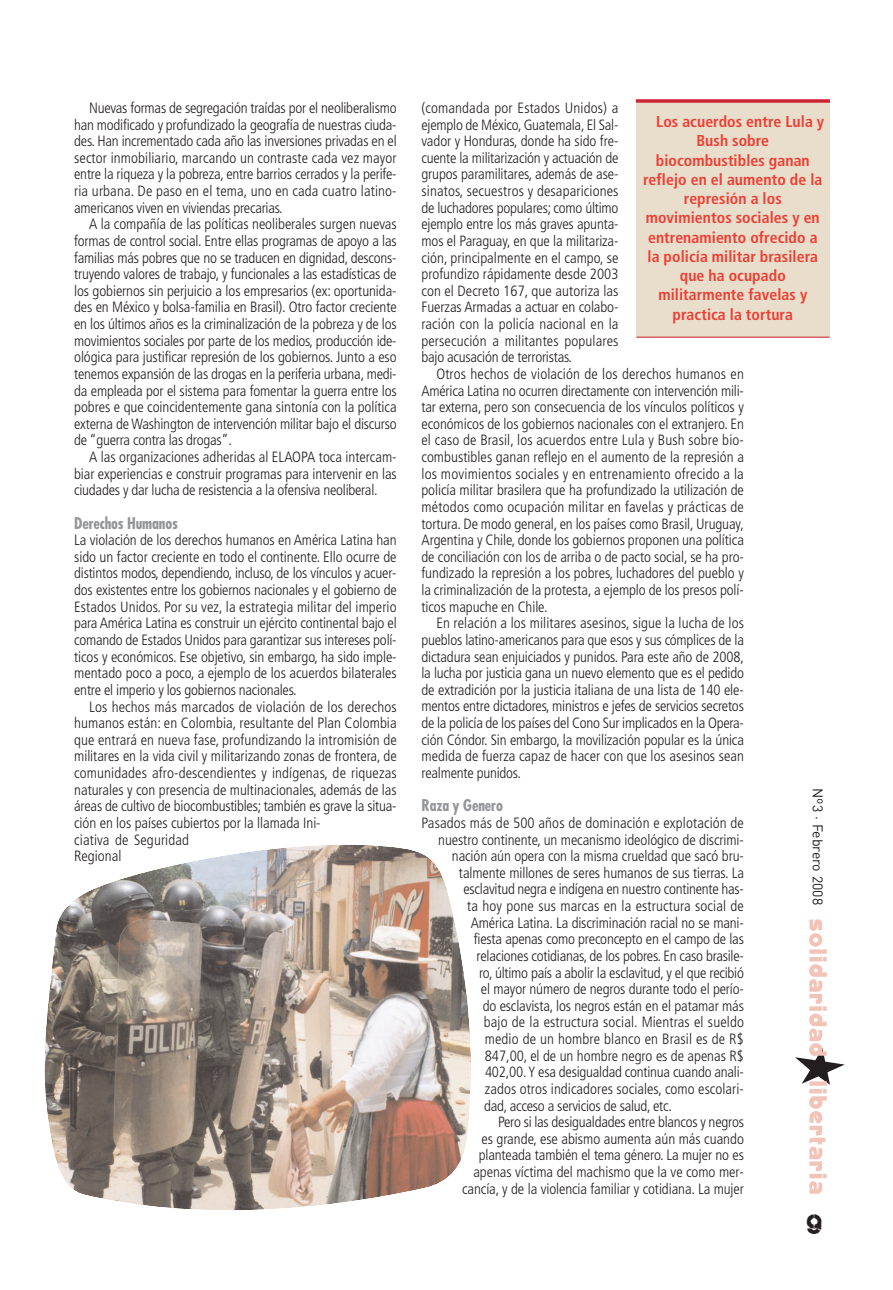
<style>
.page{position:relative;width:893px;height:1290px;background:#fff}
.page>*{position:absolute;margin:0;border:0;box-sizing:border-box;transform-origin:0 0}
.t1{font:24.5px "Graffiare";color:#231f20}
.t2{font:700 condensed 15.75px "Frutiger";letter-spacing:.005em;color:#ee3e34}
.t3{font:700 condensed 15.75px "Futura";letter-spacing:-.01em;color:#939598}
.t4{font:300 condensed 14.88px/16.6px "Frutiger";letter-spacing:-.005em;color:#231f20;text-align:justify}
.t5{font:14px "DIN";color:#231f20}
</style>
<div class="page">
<svg style="left:795px;top:919px;width:50px;height:275px"></svg>
<div style="left:636px;top:101px;width:194px;height:236px;background:#e8decb"></div>
<svg style="left:636px;top:99px;width:194px;height:4px"></svg>
<hr style="left:636px;top:337px;width:193px;height:1px;background:#ce2532">
<img style="left:44px;top:844px;width:427px;height:366px">
<p class="t4" style="left:74px;top:101px;width:324px;text-indent:15px">Nuevas formas de segregación traídas por el neoliberalismo han modificado y profundizado la geografía de nuestras ciuda&shy;des. Han incrementado cada año las inversiones privadas en el sector inmobiliario, marcando un contraste cada vez mayor entre la riqueza y la pobreza, entre barrios cerrados y la perife&shy;ria urbana. De paso en el tema, uno en cada cuatro latino&shy;americanos viven en viviendas precarias.</p>
<p class="t4" style="left:74px;top:217px;width:324px;text-indent:15px">A la compañía de las políticas neoliberales surgen nuevas formas de control social. Entre ellas programas de apoyo a las familias más pobres que no se traducen en dignidad, descons&shy;truyendo valores de trabajo, y funcionales a las estadísticas de los gobiernos sin perjuicio a los empresarios (ex: oportunida&shy;des en México y bolsa-familia en Brasil). Otro factor creciente en los últimos años es la criminalización de la pobreza y de los movimientos sociales por parte de los medios, producción ide&shy;ológica para justificar represión de los gobiernos. Junto a eso tenemos expansión de las drogas en la periferia urbana, medi&shy;da empleada por el sistema para fomentar la guerra entre los pobres e que coincidentemente gana sintonía con la política externa de Washington de intervención militar bajo el discurso de “guerra contra las drogas”.</p>
<p class="t4" style="left:74px;top:450px;width:324px;text-indent:15px">A las organizaciones adheridas al ELAOPA toca intercam&shy;biar experiencias e construir programas para intervenir en las ciudades y dar lucha de resistencia a la ofensiva neoliberal.</p>
<p class="t3" style="left:74px;top:516px;width:105px">Derechos Humanos</p>
<p class="t4" style="left:74px;top:533px;width:324px">La violación de los derechos humanos en América Latina han sido un factor creciente en todo el continente. Ello ocurre de distintos modos, dependiendo, incluso, de los vínculos y acuer&shy;dos existentes entre los gobiernos nacionales y el gobierno de Estados Unidos. Por su vez, la estrategia militar del imperio para América Latina es construir un ejército continental bajo el comando de Estados Unidos para garantizar sus intereses polí&shy;ticos y económicos. Ese objetivo, sin embargo, ha sido imple&shy;mentado poco a poco, a ejemplo de los acuerdos bilaterales entre el imperio y los gobiernos nacionales.</p>
<p class="t4" style="left:74px;top:699px;width:324px;text-align:left;text-indent:15px">Los hechos más marcados de violación de los derechos humanos están: en Colombia, resultante del Plan Colombia que entrará en nueva fase, profundizando la intromisión de militares en la vida civil y militarizando zonas de frontera, de comunidades afro-descendientes y indígenas, de riquezas naturales y con presencia de multinacionales, además de las áreas de cultivo de biocombustibles; también es grave la situa&shy;ción en los países cubiertos por la llamada Ini-<br>ciativa de Seguridad<br>Regional</p>
<p class="t4" style="left:421px;top:101px;width:199px">(comandada por Estados Unidos) a ejemplo de México, Guatemala, El Sal&shy;vador y Honduras, donde ha sido fre&shy;cuente la militarización y actuación de grupos paramilitares, además de ase&shy;sinatos, secuestros y desapariciones de luchadores populares; como último ejemplo entre los más graves apunta&shy;mos el Paraguay, en que la militariza&shy;ción, principalmente en el campo, se profundizo rápidamente desde 2003 con el Decreto 167, que autoriza las Fuerzas Armadas a actuar en colabo&shy;ración con la policía nacional en la persecución a militantes populares bajo acusación de terroristas.</p>
<p class="t4" style="left:421px;top:367px;width:324px;text-indent:15px">Otros hechos de violación de los derechos humanos en América Latina no ocurren directamente con intervención mili&shy;tar externa, pero son consecuencia de los vínculos políticos y económicos de los gobiernos nacionales con el extranjero. En el caso de Brasil, los acuerdos entre Lula y Bush sobre bio&shy;combustibles ganan reflejo en el aumento de la represión a los movimientos sociales y en entrenamiento ofrecido a la policía militar brasilera que ha profundizado la utilización de métodos como ocupación militar en favelas y prácticas de tortura. De modo general, en los países como Brasil, Uruguay, Argentina y Chile, donde los gobiernos proponen una política de conciliación con los de arriba o de pacto social, se ha pro&shy;fundizado la represión a los pobres, luchadores del pueblo y la criminalización de la protesta, a ejemplo de los presos polí&shy;ticos mapuche en Chile.</p>
<p class="t4" style="left:421px;top:616px;width:324px;text-indent:15px">En relación a los militares asesinos, sigue la lucha de los pueblos latino-americanos para que esos y sus cómplices de la dictadura sean enjuiciados y punidos. Para este año de 2008, la lucha por justicia gana un nuevo elemento que es el pedido de extradición por la justicia italiana de una lista de 140 ele&shy;mentos entre dictadores, ministros e jefes de servicios secretos de la policía de los países del Cono Sur implicados en la Opera&shy;ción Cóndor. Sin embargo, la movilización popular es la única medida de fuerza capaz de hacer con que los asesinos sean realmente punidos.</p>
<p class="t3" style="left:421px;top:798px;width:83px">Raza y Genero</p>
<p class="t4" style="left:421px;top:815px;width:324px">Pasados más de 500 años de dominación e explotación de</p>
<p class="t4" style="left:438px;top:832px;width:307px">nuestro continente, un mecanismo ideológico de discrimi-</p>
<p class="t4" style="left:452px;top:849px;width:294px">nación aún opera con la misma crueldad que sacó bru-</p>
<p class="t4" style="left:459px;top:865px;width:286px">talmente millones de seres humanos de sus tierras. La</p>
<p class="t4" style="left:463px;top:882px;width:282px">esclavitud negra e indígena en nuestro continente has-</p>
<p class="t4" style="left:467px;top:899px;width:278px">ta hoy pone sus marcas en la estructura social de</p>
<p class="t4" style="left:471px;top:915px;width:275px">América Latina. La discriminación racial no se mani-</p>
<p class="t4" style="left:474px;top:932px;width:272px">fiesta apenas como preconcepto en el campo de las</p>
<p class="t4" style="left:477px;top:948px;width:269px">relaciones cotidianas, de los pobres. En caso brasile-</p>
<p class="t4" style="left:479px;top:965px;width:266px">ro, último país a abolir la esclavitud, y el que recibió</p>
<p class="t4" style="left:481px;top:982px;width:265px">el mayor número de negros durante todo el perío-</p>
<p class="t4" style="left:483px;top:998px;width:263px">do esclavista, los negros están en el patamar más</p>
<p class="t4" style="left:484px;top:1015px;width:262px">bajo de la estructura social. Mientras el sueldo</p>
<p class="t4" style="left:485px;top:1032px;width:261px">medio de un hombre blanco en Brasil es de R$</p>
<p class="t4" style="left:485px;top:1048px;width:261px">847,00, el de un hombre negro es de apenas R$</p>
<p class="t4" style="left:485px;top:1065px;width:260px">402,00.Y esa desigualdad continua cuando anali-</p>
<p class="t4" style="left:485px;top:1081px;width:261px">zados otros indicadores sociales, como escolari-</p>
<p class="t4" style="left:484px;top:1098px;width:189px">dad, acceso a servicios de salud, etc.</p>
<p class="t4" style="left:498px;top:1115px;width:247px">Pero si las desigualdades entre blancos y negros</p>
<p class="t4" style="left:481px;top:1131px;width:264px">es grande, ese abismo aumenta aún más cuando</p>
<p class="t4" style="left:479px;top:1148px;width:267px">planteada también el tema género. La mujer no es</p>
<p class="t4" style="left:473px;top:1165px;width:272px">apenas víctima del machismo que la ve como mer-</p>
<p class="t4" style="left:462px;top:1181px;width:283px">cancía, y de la violencia familiar y cotidiana. La mujer</p>
<p class="t2" style="left:656px;top:115px;width:169px">Los acuerdos entre Lula y</p>
<p class="t2" style="left:696px;top:134px;width:74px">Bush sobre</p>
<p class="t2" style="left:656px;top:154px;width:155px">biocombustibles ganan</p>
<p class="t2" style="left:643px;top:173px;width:181px">reflejo en el aumento de la</p>
<p class="t2" style="left:684px;top:192px;width:99px">represión a los</p>
<p class="t2" style="left:646px;top:211px;width:176px">movimientos sociales y en</p>
<p class="t2" style="left:648px;top:231px;width:171px">entrenamiento ofrecido a</p>
<p class="t2" style="left:647px;top:250px;width:172px">la policía militar brasilera</p>
<p class="t2" style="left:680px;top:269px;width:107px">que ha ocupado</p>
<p class="t2" style="left:658px;top:288px;width:150px">militarmente favelas y</p>
<p class="t2" style="left:673px;top:308px;width:122px">practica la tortura</p>
<p class="t5" style="left:823px;top:788px;width:118px;rotate:90deg">Nº3 · Febrero 2008</p>
<h1 class="t1" style="left:806px;top:1210px;width:19px">9</h1>
</div>
